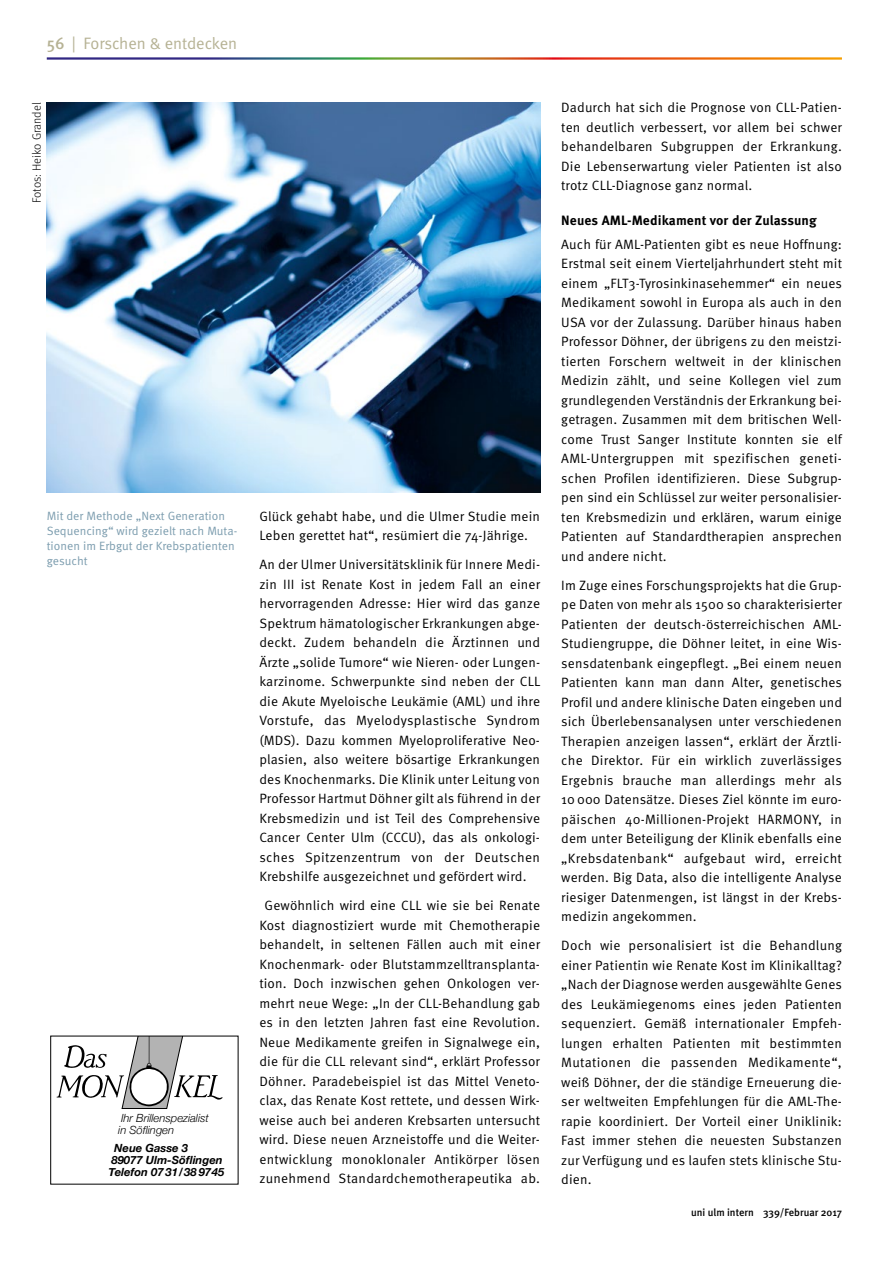
<style>
.page{position:relative;width:893px;height:1263px;background:#fff}
.page>*{position:absolute;margin:0;border:0;box-sizing:border-box;transform-origin:0 0}
.t1{font:18px "Times LTMM 1 1000";color:#000;scale:.75 1}
.t2{font:18px "Times LTMM";color:#000}
.t3{font:16.5px "Meta Normal";color:#b6b294}
.t4{font:13.5px/19.5px "Meta OT Norm";letter-spacing:.01em;color:#000;text-align:justify}
.t5{font:700 13.5px "Meta OT";letter-spacing:.01em;color:#000}
.t6{font:12px/15px "Meta OT Norm";color:#7b9cae}
.t7{font:300 12px "Meta OT";letter-spacing:-.005em;color:#000}
.t8{font:italic 700 11.25px/12px "Helvetica Neue";color:#000}
.t9{font:italic 300 11.25px/12px "Helvetica Neue";color:#000}
.t10{font:500 10.5px "Meta";color:#000}
.s1{font-family:"Meta";font-weight:500}
.s2{font-family:"Times LTMM"}
</style>
<div class="page">
<svg style="left:56px;top:1038px;width:167px;height:71px"></svg>
<img style="left:47px;top:102px;width:493px;height:390px">
<p class="t3" style="left:47px;top:34px;width:192px"><span class="s1">56</span> | Forschen &amp; entdecken</p>
<p class="t7" style="left:30px;top:203px;width:102px;rotate:-90deg">Fotos: Heiko Grandel</p>
<p class="t6" style="left:47px;top:509px;width:192px">Mit der Methode „Next Generation<br>Sequencing“ wird gezielt nach Muta&shy;tionen im Erbgut der Krebspatienten gesucht</p>
<p class="t9" style="left:118px;top:1112px;width:92px">Ihr Brillenspezialist in Söflingen</p>
<p class="t8" style="left:109px;top:1141px;width:117px;text-indent:6px">Neue Gasse 3<br>89077 Ulm-Söflingen<br>Telefon 07 31/38 9745</p>
<p class="t4" style="left:259px;top:506px;width:282px">Glück gehabt habe, und die Ulmer Studie mein<br>Leben gerettet hat“, resümiert die 74-Jährige.</p>
<p class="t4" style="left:259px;top:555px;width:282px">An der Ulmer Universitätsklinik für Innere Medi&shy;zin III ist Renate Kost in jedem Fall an einer hervorragenden Adresse: Hier wird das ganze Spektrum hämatologischer Erkrankungen abge&shy;deckt. Zudem behandeln die Ärztinnen und Ärzte „solide Tumore“ wie Nieren- oder Lungen&shy;karzinome. Schwerpunkte sind neben der CLL die Akute Myeloische Leukämie (AML) und ihre Vorstufe, das Myelodysplastische Syndrom (MDS). Dazu kommen Myeloproliferative Neo&shy;plasien, also weitere bösartige Erkrankungen des Knochenmarks. Die Klinik unter Leitung von Professor Hartmut Döhner gilt als führend in der Krebsmedizin und ist Teil des Comprehensive Cancer Center Ulm (CCCU), das als onkologi&shy;sches Spitzenzentrum von der Deutschen Krebshilfe ausgezeichnet und gefördert wird.</p>
<p class="t4" style="left:259px;top:896px;width:282px;text-align:center">Gewöhnlich wird eine CLL wie sie bei Renate Kost diagnostiziert wurde mit Chemotherapie behandelt, in seltenen Fällen auch mit einer Knochenmark- oder Blutstammzelltransplanta&shy;tion. Doch inzwischen gehen Onkologen ver&shy;mehrt neue Wege: „In der CLL-Behandlung gab es in den letzten Jahren fast eine Revolution.<br>Neue Medikamente greifen in Signalwege ein, die für die CLL relevant sind“, erklärt Professor Döhner. Paradebeispiel ist das Mittel Veneto&shy;clax, das Renate Kost rettete, und dessen Wirk&shy;weise auch bei anderen Krebsarten untersucht wird. Diese neuen Arzneistoffe und die Weiter&shy;entwicklung monoklonaler Antikörper lösen zunehmend Standardchemotherapeutika ab.</p>
<p class="t4" style="left:561px;top:98px;width:282px">Dadurch hat sich die Prognose von CLL-Patien&shy;ten deutlich verbessert, vor allem bei schwer behandelbaren Subgruppen der Erkrankung.<br>Die Lebenserwartung vieler Patienten ist also trotz CLL-Diagnose ganz normal.</p>
<p class="t5" style="left:561px;top:212px;width:257px">Neues AML-Medikament vor der Zulassung</p>
<p class="t4" style="left:561px;top:235px;width:282px">Auch für AML-Patienten gibt es neue Hoffnung:<br>Erstmal seit einem Vierteljahrhundert steht mit einem „FLT3-Tyrosinkinasehemmer“ ein neues Medikament sowohl in Europa als auch in den USA vor der Zulassung. Darüber hinaus haben Professor Döhner, der übrigens zu den meistzi&shy;tierten Forschern weltweit in der klinischen Medizin zählt, und seine Kollegen viel zum grundlegenden Verständnis der Erkrankung bei&shy;getragen. Zusammen mit dem britischen Well&shy;come Trust Sanger Institute konnten sie elf AML-Untergruppen mit spezifischen geneti&shy;schen Profilen identifizieren. Diese Subgrup&shy;pen sind ein Schlüssel zur weiter personalisier&shy;ten Krebsmedizin und erklären, warum einige Patienten auf Standardtherapien ansprechen und andere nicht.</p>
<p class="t4" style="left:561px;top:575px;width:282px">Im Zuge eines Forschungsprojekts hat die Grup&shy;pe Daten von mehr als 1500 so charakterisierter Patienten der deutsch-österreichischen AML-Studiengruppe, die Döhner leitet, in eine Wis&shy;sensdatenbank eingepflegt. „Bei einem neuen Patienten kann man dann Alter, genetisches Profil und andere klinische Daten eingeben und sich Überlebensanalysen unter verschiedenen Therapien anzeigen lassen“, erklärt der Ärztli&shy;che Direktor. Für ein wirklich zuverlässiges Ergebnis brauche man allerdings mehr als 10 000 Datensätze. Dieses Ziel könnte im euro&shy;päischen 40-Millionen-Projekt HARMONY, in dem unter Beteiligung der Klinik ebenfalls eine „Krebsdatenbank“ aufgebaut wird, erreicht werden. Big Data, also die intelligente Analyse riesiger Datenmengen, ist längst in der Krebs&shy;medizin angekommen.</p>
<p class="t4" style="left:561px;top:936px;width:282px">Doch wie personalisiert ist die Behandlung einer Patientin wie Renate Kost im Klinikalltag? „Nach der Diagnose werden ausgewählte Genes des Leukämiegenoms eines jeden Patienten sequenziert. Gemäß internationaler Empfeh&shy;lungen erhalten Patienten mit bestimmten Mutationen die passenden Medikamente“, weiß Döhner, der die ständige Erneuerung die&shy;ser weltweiten Empfehlungen für die AML-The&shy;rapie koordiniert. Der Vorteil einer Uniklinik:<br>Fast immer stehen die neuesten Substanzen zur Verfügung und es laufen stets klinische Stu&shy;dien.</p>
<h1 class="t1" style="left:717px;top:956px;width:99px">An<span class="s2">z</span>e<span class="s2">ig</span>en</h1>
<h1 class="t2" style="left:832px;top:956px;width:10px">1</h1>
<p class="t10" style="left:691px;top:1206px;width:152px">uni ulm intern 339/Februar 2017</p>
</div>
